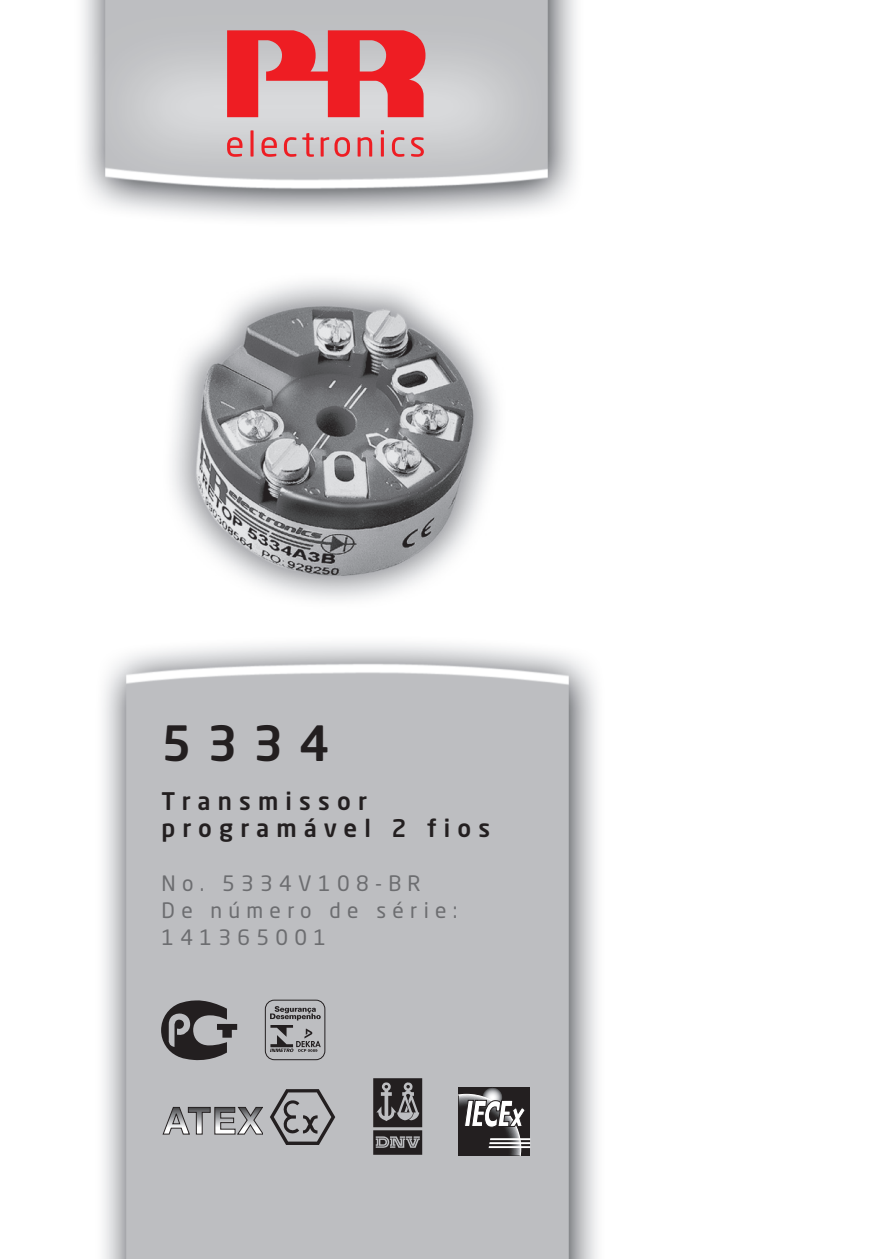
<style>
.page{position:relative;width:893px;height:1259px;background:#fff}
.page>*{position:absolute;margin:0;border:0;box-sizing:border-box;transform-origin:0 0}
.t1{font:500 48px "Neo Sans Pro";color:#231f20}
.t2{font:500 24px/27px "Neo Sans Pro";letter-spacing:.3em;color:#231f20}
.t3{font:21px/27px "Neo Sans Pro";letter-spacing:.3em;color:#6c6d70}
</style>
<div class="page">
<img style="left:172px;top:282px;width:325px;height:318px">
<img style="left:103px;top:643px;width:494px;height:616px">
<svg style="left:162px;top:1106px;width:101px;height:29px;background:#9f9fa1"></svg>
<svg style="left:270px;top:1089px;width:65px;height:56px;background:#959597"></svg>
<svg style="left:373px;top:1078px;width:49px;height:76px;background:#504e4f"></svg>
<svg style="left:161px;top:1000px;width:76px;height:60px;background:#6e6d6f"></svg>
<div style="left:459px;top:1086px;width:71px;height:69px;background:#231f20"></div>
<svg style="left:482px;top:1087px;width:20px;height:20px"></svg>
<svg style="left:459px;top:1091px;width:67px;height:64px"></svg>
<hr style="left:490px;top:1138px;width:40px;height:2px;background:#fff">
<hr style="left:489px;top:1142px;width:41px;height:2px;background:#fff">
<hr style="left:489px;top:1146px;width:41px;height:2px;background:#fff">
<svg style="left:270px;top:1006px;width:51px;height:46px;background:#919194"></svg>
<div style="left:265px;top:999px;width:60px;height:61px;border:1px solid #231f20;border-radius:9px"></div>
<img style="left:82px;top:0;width:494px;height:219px">
<svg style="left:227px;top:137px;width:15px;height:20px"></svg>
<svg style="left:250px;top:130px;width:4px;height:27px"></svg>
<svg style="left:261px;top:137px;width:16px;height:20px"></svg>
<svg style="left:284px;top:137px;width:12px;height:20px"></svg>
<svg style="left:302px;top:133px;width:12px;height:24px"></svg>
<svg style="left:321px;top:137px;width:29px;height:20px"></svg>
<svg style="left:358px;top:137px;width:14px;height:20px"></svg>
<svg style="left:381px;top:130px;width:3px;height:27px"></svg>
<svg style="left:392px;top:137px;width:12px;height:20px"></svg>
<svg style="left:411px;top:137px;width:13px;height:20px"></svg>
<svg style="left:227px;top:30px;width:199px;height:87px;background:#e35b60"></svg>
<h1 class="t1" style="left:162px;top:713px;width:169px">5334</h1>
<p class="t2" style="left:162px;top:786px;width:330px">Transmissor programável 2 fios</p>
<p class="t3" style="left:162px;top:869px;width:297px">No. 5334V108-BR<br>De número de série:<br>141365001</p>
</div>
